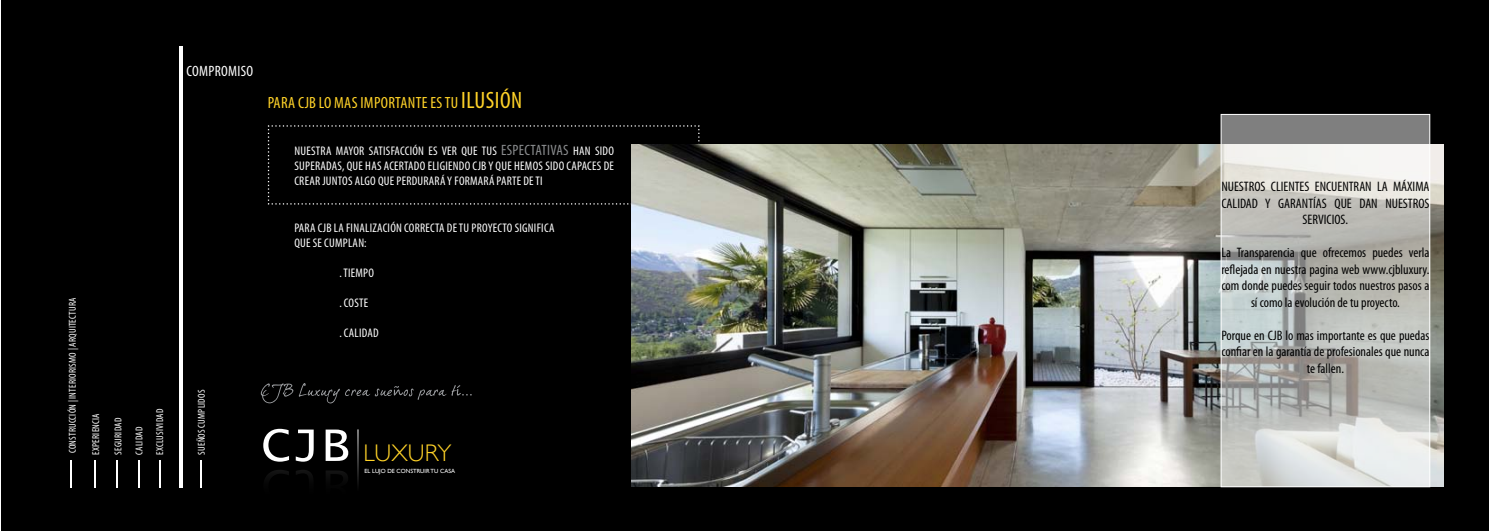
<style>
.page{position:relative;width:1489px;height:532px;background:#fff}
.page>*{position:absolute;margin:0;border:0;box-sizing:border-box;transform-origin:0 0}
.t1{font:50px "Lucida Console";color:#fff}
.t2{font:300 24px "Gill Sans";color:#ffd328}
.t3{font:condensed 23.75px "Myriad Pro";color:#ffd328}
.t4{font:condensed 16.25px "Myriad Pro";color:#ffd328}
.t5{font:condensed 15px "Myriad Pro";letter-spacing:.02em;color:#fff}
.t6{font:condensed 13.75px/16.5px "Myriad Pro";color:#000;text-align:center}
.t7{font:condensed 12.5px/15px "Myriad Pro";letter-spacing:.02em;color:#fff;text-align:justify}
.t8{font:condensed 10px/20.9px "Myriad Pro";letter-spacing:.02em;color:#fff}
.t9{font:6px "Gill Sans";color:#fff}
.s1{font-size:16.25px}
.s2{font-size:15px;color:#8a8c8e}
.s3{font-family:"Lucida Console";font-weight:400;font-size:50px;color:#fff}
</style>
<div class="page">
<div style="left:1px;top:1px;width:1487px;height:530px;background:#000"></div>
<svg style="left:267px;top:125px;width:433px;height:80px"></svg>
<img style="left:631px;top:145px;width:812px;height:341px">
<hr style="left:357px;top:429px;width:1px;height:62px;background:#fff">
<svg style="left:261px;top:383px;width:211px;height:20px"></svg>
<svg style="left:179px;top:46px;width:4px;height:440px"></svg>
<hr style="left:179px;top:47px;width:3px;height:440px;background:#fff">
<hr style="left:116px;top:460px;width:2px;height:27px;background:#fff">
<hr style="left:138px;top:460px;width:2px;height:27px;background:#fff">
<svg style="left:159px;top:460px;width:1px;height:27px"></svg>
<hr style="left:200px;top:460px;width:2px;height:27px;background:#fff">
<svg style="left:94px;top:460px;width:1px;height:27px"></svg>
<hr style="left:70px;top:460px;width:2px;height:27px;background:#fff">
<svg style="left:1222px;top:116px;width:205px;height:369px;background:#c0c1bd"></svg>
<div style="left:1220px;top:114px;width:209px;height:373px;border:1px solid #fff"></div>
<p class="t8" style="left:62px;top:453px;width:157px;rotate:-90deg">CONSTRUCCIÓN | INTERIORISMO | ARQUITECTURA</p>
<p class="t8" style="left:85px;top:454px;width:43px;rotate:-90deg">experiencia</p>
<p class="t8" style="left:108px;top:454px;width:46px;rotate:-90deg">seguridad calidad<br>EXCLUSIVIDAD</p>
<p class="t5" style="left:186px;top:62px;width:68px">compromiso</p>
<p class="t4" style="left:268px;top:93px;width:8px">PARA</p>
<p class="t4" style="left:298px;top:93px;width:70px">CJBLO MASIMPORTANTE</p>
<h3 class="t3" style="left:430px;top:86px;width:40px"><span class="s1">ESTU</span>ILUSIÓN</h3>
<p class="t7" style="left:294px;top:143px;width:321px">Nuestra mayor satisfacción es ver que tus <span class="s2">espectativas</span> han sido superadas, que has acertado eligiendo cjb y que hemos sido capaces de crear juntos algo que perdurará y formará parte de ti</p>
<p class="t7" style="left:294px;top:220px;width:7px">PARA</p>
<p class="t7" style="left:318px;top:220px;width:38px">CJB LA FINALI</p>
<p class="t7" style="left:372px;top:220px;width:11px">ZACIÓN</p>
<p class="t7" style="left:404px;top:220px;width:6px">CORRECTA</p>
<p class="t7" style="left:447px;top:220px;width:31px">DETUPROYECTO</p>
<p class="t7" style="left:514px;top:220px;width:32px">SIGNIFICA</p>
<p class="t7" style="left:294px;top:235px;width:37px">QUESECUMPLAN</p>
<p class="t7" style="left:364px;top:235px;width:4px">:</p>
<p class="t7" style="left:339px;top:265px;width:11px">. TIEMPO</p>
<p class="t7" style="left:339px;top:295px;width:11px">. COSTE</p>
<p class="t7" style="left:339px;top:325px;width:11px">. CALIDAD</p>
<p class="t8" style="left:191px;top:454px;width:66px;rotate:-90deg">sueños cumplidos</p>
<h1 class="t1" style="left:261px;top:421px;width:92px">CJB</h1>
<h2 class="t2" style="left:261px;top:434px;width:192px"><span class="s3">CJB</span> LUXURY</h2>
<p class="t9" style="left:364px;top:467px;width:92px">EL LUJO DE CONSTRUIR TU CASA</p>
<p class="t6" style="left:1221px;top:178px;width:7px">NUESTROS</p>
<p class="t6" style="left:1270px;top:178px;width:6px">CLIENTES</p>
<p class="t6" style="left:1314px;top:178px;width:7px">ENCUENTRAN</p>
<p class="t6" style="left:1376px;top:178px;width:37px">LA MÁXIMA</p>
<p class="t6" style="left:1221px;top:194px;width:7px">CALIDAD</p>
<p class="t6" style="left:1265px;top:194px;width:26px">Y GARANT</p>
<p class="t6" style="left:1312px;top:194px;width:28px">ÍAS QUE</p>
<p class="t6" style="left:1359px;top:194px;width:7px">DAN</p>
<p class="t6" style="left:1385px;top:194px;width:7px">NUESTROS</p>
<p class="t6" style="left:1302px;top:211px;width:27px">SERVICIOS</p>
<p class="t6" style="left:1345px;top:211px;width:4px">.</p>
<p class="t6" style="left:1221px;top:244px;width:209px">La Transparencia que ofrecemos puedes verla reflejada en nuestra pagina web www.cjbluxury. com donde puedes seguir todos nuestros pasos a sí como la evolución de tu proyecto.</p>
<p class="t6" style="left:1221px;top:326px;width:209px">Porque en CJB lo mas importante es que puedas confiar en la garantía de profesionales que nunca te fallen.</p>
</div>
